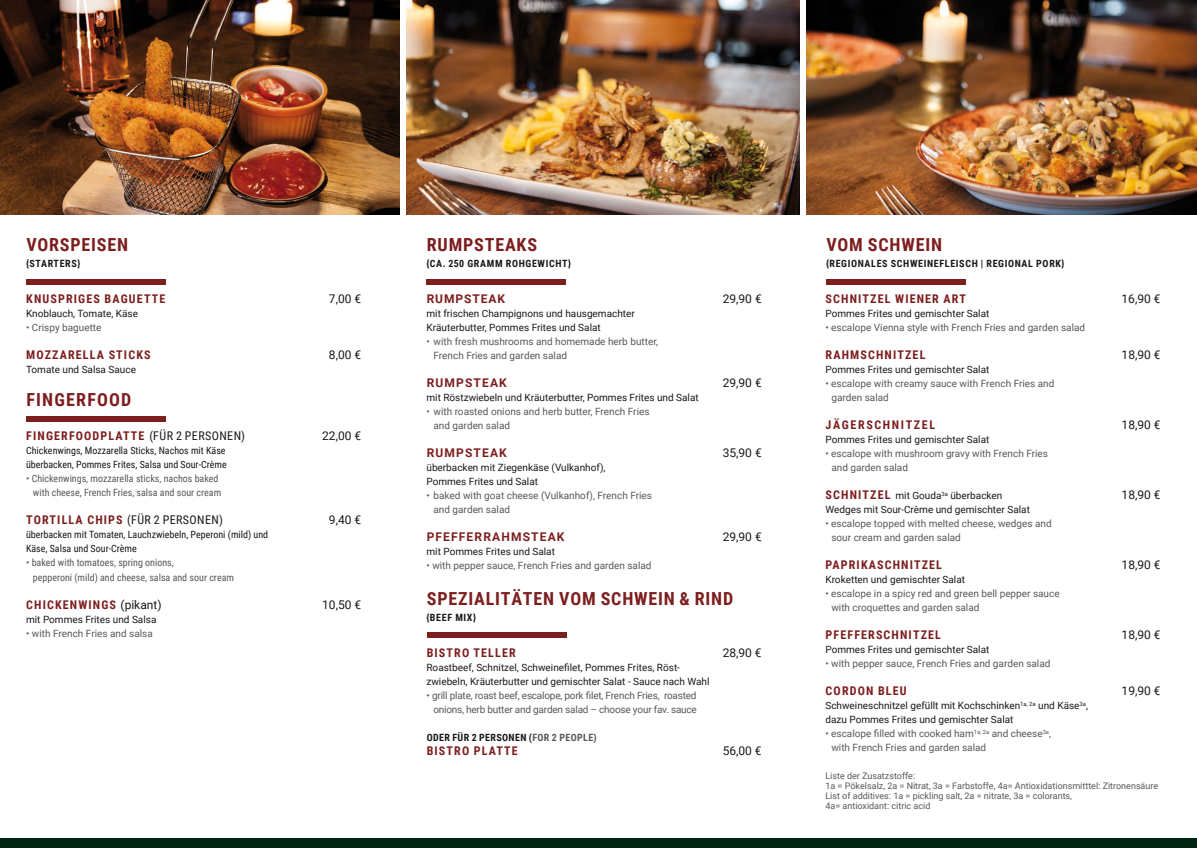
<style>
.page{position:relative;width:1197px;height:848px;background:#fff}
.page>*{position:absolute;margin:0;border:0;box-sizing:border-box;transform-origin:0 0}
.t1{font:700 18px "Roboto Condensed";letter-spacing:.045em;color:#7d1e1f}
.t2{font:700 18px "Roboto Condensed";letter-spacing:.065em;color:#7d1e1f}
.t3{font:700 12px "Roboto Condensed";letter-spacing:.095em;color:#7d1e1f}
.t4{font:12px "Roboto";color:#1a171c}
.t5{font:700 12px "Roboto";letter-spacing:.095em;color:#7d1e1f}
.t6{font:12px "Roboto Condensed";letter-spacing:.035em;color:#1a171c}
.t7{font:700 12px "Roboto Condensed";letter-spacing:.135em;color:#7d1e1f}
.t8{font:700 12px "Roboto";letter-spacing:.075em;color:#7d1e1f}
.t9{font:10px/14px "Roboto";color:#1a171c}
.t10{font:10px/14px "Roboto";color:#58585a}
.t11{font:10px/14px "Roboto Condensed";color:#1a171c}
.t12{font:10px/14px "Roboto Condensed";color:#58585a;text-align:right}
.t13{font:10px/14px "Roboto";letter-spacing:-.02em;color:#58585a;text-align:right}
.t14{font:700 10px "Roboto Condensed";letter-spacing:.065em;color:#1a171c}
.t15{font:700 10px "Roboto Condensed";letter-spacing:.035em;color:#1a171c}
.t16{font:9px/10px "Roboto";color:#58585a}
.s1{font-weight:400;color:#1a171c}
.s2{font-family:"Roboto"}
.s3{font-weight:700;color:#7d1e1f}
.s4{font-family:"Roboto";font-weight:400;color:#1a171c}
.s5{color:#58585a}
.s6{font-family:"Roboto Condensed";font-weight:700;font-size:12px;color:#7d1e1f}
</style>
<div class="page">
<div style="left:0;top:838px;width:1196px;height:10px;background:#002412"></div>
<img style="left:0;top:0;width:1196px;height:214px">
<div style="left:400px;top:0;width:5px;height:218px;background:#fff"></div>
<div style="left:799px;top:0;width:6px;height:218px;background:#fff"></div>
<div style="left:26px;top:279px;width:140px;height:5px;background:#7d1e1f"></div>
<div style="left:826px;top:279px;width:139px;height:5px;background:#7d1e1f"></div>
<div style="left:26px;top:416px;width:140px;height:6px;background:#7d1e1f"></div>
<div style="left:426px;top:279px;width:140px;height:5px;background:#7d1e1f"></div>
<div style="left:427px;top:632px;width:140px;height:6px;background:#7d1e1f"></div>
<h1 class="t1" style="left:26px;top:232px;width:103px">VORSPEISEN</h1>
<p class="t14" style="left:26px;top:256px;width:56px">{STARTERS}</p>
<p class="t3" style="left:26px;top:290px;width:141px">KNUSPRIGES BAGUETTE</p>
<p class="t4" style="left:329px;top:290px;width:34px">7,00 €</p>
<p class="t9" style="left:26px;top:306px;width:113px">Knoblauch, Tomate, Käse</p>
<p class="t10" style="left:26px;top:320px;width:77px">• Crispy baguette</p>
<p class="t3" style="left:26px;top:346px;width:126px">MOZZARELLA STICKS</p>
<p class="t4" style="left:329px;top:346px;width:34px">8,00 €</p>
<p class="t9" style="left:26px;top:362px;width:111px">Tomate und Salsa Sauce</p>
<h1 class="t2" style="left:26px;top:387px;width:106px">FINGERFOOD</h1>
<p class="t3" style="left:26px;top:428px;width:220px">FINGERFOODPLATTE <span class="s1">(FÜR 2 PERSONEN)</span></p>
<p class="t4" style="left:322px;top:428px;width:41px">22,00 €</p>
<p class="t11" style="left:26px;top:443px;width:202px">Chickenwings, Mozzarella Sticks, Nachos mit Käse überbacken, Pommes Frites, Salsa und Sour-Crème</p>
<p class="t12" style="left:26px;top:471px;width:197px"><span class="s2">•</span> Chickenwings, mozzarella sticks, nachos baked with cheese, French Fries, salsa and sour cream</p>
<p class="t6" style="left:26px;top:512px;width:198px"><span class="s3">TORTILLA CHIPS</span> (FÜR 2 PERSONEN)</p>
<p class="t4" style="left:329px;top:512px;width:34px">9,40 €</p>
<p class="t11" style="left:26px;top:527px;width:244px">überbacken mit Tomaten, Lauchzwiebeln, Peperoni (mild) und<br>Käse, Salsa und Sour-Crème</p>
<p class="t12" style="left:33px;top:555px;width:202px;text-align:left;text-indent:-7px">• baked with tomatoes, spring onions,<br>pepperoni (mild) and cheese, salsa and sour cream</p>
<p class="t3" style="left:26px;top:596px;width:137px">CHICKENWINGS <span class="s4">(pikant)</span></p>
<p class="t4" style="left:322px;top:596px;width:41px">10,50 €</p>
<p class="t9" style="left:26px;top:611px;width:132px">mit Pommes Frites und Salsa</p>
<p class="t10" style="left:26px;top:625px;width:128px">• with French Fries and salsa</p>
<h1 class="t1" style="left:427px;top:232px;width:112px">RUMPSTEAKS</h1>
<p class="t14" style="left:426px;top:256px;width:146px">{CA. 250 GRAMM ROHGEWICHT}</p>
<p class="t8" style="left:426px;top:290px;width:80px">RUMPSTEAK</p>
<p class="t4" style="left:722px;top:290px;width:41px">29,90 €</p>
<p class="t9" style="left:426px;top:306px;width:210px">mit frischen Champignons und hausgemachter<br>Kräuterbutter, Pommes Frites und Salat</p>
<p class="t10" style="left:433px;top:334px;width:226px;text-indent:-7px">• with fresh mushrooms and homemade herb butter,<br>French Fries and garden salad</p>
<p class="t5" style="left:426px;top:374px;width:82px">RUMPSTEAK</p>
<p class="t4" style="left:722px;top:374px;width:41px">29,90 €</p>
<p class="t9" style="left:426px;top:390px;width:274px">mit Röstzwiebeln und Kräuterbutter, Pommes Frites und Salat</p>
<p class="t10" style="left:433px;top:404px;width:217px;text-indent:-7px">• with roasted onions and herb butter, French Fries and garden salad</p>
<p class="t5" style="left:426px;top:444px;width:82px">RUMPSTEAK</p>
<p class="t4" style="left:722px;top:444px;width:41px">35,90 €</p>
<p class="t9" style="left:426px;top:460px;width:180px">überbacken mit Ziegenkäse (Vulkanhof),<br>Pommes Frites und Salat</p>
<p class="t10" style="left:433px;top:488px;width:220px;text-indent:-7px">• baked with goat cheese (Vulkanhof), French Fries and garden salad</p>
<p class="t5" style="left:426px;top:528px;width:139px">PFEFFERRAHMSTEAK</p>
<p class="t4" style="left:722px;top:528px;width:41px">29,90 €</p>
<p class="t9" style="left:426px;top:544px;width:130px">mit Pommes Frites und Salat</p>
<p class="t10" style="left:426px;top:558px;width:226px">• with pepper sauce, French Fries and garden salad</p>
<h1 class="t1" style="left:427px;top:585px;width:308px">SPEZIALITÄTEN VOM SCHWEIN &amp; RIND</h1>
<p class="t14" style="left:426px;top:610px;width:51px">{BEEF MIX}</p>
<p class="t3" style="left:426px;top:644px;width:90px">BISTRO TELLER</p>
<p class="t4" style="left:722px;top:644px;width:41px">28,90 €</p>
<p class="t9" style="left:426px;top:660px;width:284px">Roastbeef, Schnitzel, Schweinefilet, Pommes Frites, Röst&shy;zwiebeln, Kräuterbutter und gemischter Salat - Sauce nach Wahl</p>
<p class="t13" style="left:426px;top:688px;width:272px">• grill plate, roast beef, escalope, pork filet, French Fries, roasted onions, herb butter and garden salad – choose your fav. sauce</p>
<p class="t15" style="left:426px;top:730px;width:171px">ODER FÜR 2 PERSONEN (<span class="s5">FOR 2 PEOPLE)</span></p>
<p class="t3" style="left:426px;top:742px;width:93px">BISTRO PLATTE</p>
<p class="t4" style="left:722px;top:742px;width:41px">56,00 €</p>
<h1 class="t1" style="left:826px;top:232px;width:117px">VOM SCHWEIN</h1>
<p class="t14" style="left:826px;top:256px;width:240px">{REGIONALES SCHWEINEFLEISCH | REGIONAL PORK}</p>
<p class="t3" style="left:825px;top:290px;width:142px">SCHNITZEL WIENER ART</p>
<p class="t4" style="left:1121px;top:290px;width:41px">16,90 €</p>
<p class="t9" style="left:825px;top:306px;width:165px">Pommes Frites und gemischter Salat</p>
<p class="t10" style="left:825px;top:320px;width:261px">• escalope Vienna style with French Fries and garden salad</p>
<p class="t3" style="left:825px;top:346px;width:101px">RAHMSCHNITZEL</p>
<p class="t4" style="left:1121px;top:346px;width:41px">18,90 €</p>
<p class="t9" style="left:825px;top:362px;width:165px">Pommes Frites und gemischter Salat</p>
<p class="t10" style="left:831px;top:376px;width:224px;text-indent:-6px">• escalope with creamy sauce with French Fries and garden salad</p>
<p class="t7" style="left:825px;top:416px;width:111px">JÄGERSCHNITZEL</p>
<p class="t4" style="left:1121px;top:416px;width:41px">18,90 €</p>
<p class="t9" style="left:825px;top:432px;width:165px">Pommes Frites und gemischter Salat</p>
<p class="t10" style="left:831px;top:446px;width:218px;text-indent:-6px">• escalope with mushroom gravy with French Fries and garden salad</p>
<p class="t9" style="left:825px;top:488px;width:178px"><span class="s6">SCHNITZEL</span> mit Gouda<sup>3a</sup> überbacken</p>
<p class="t4" style="left:1121px;top:486px;width:41px">18,90 €</p>
<p class="t9" style="left:825px;top:502px;width:206px">Wedges mit Sour-Crème und gemischter Salat</p>
<p class="t10" style="left:831px;top:516px;width:222px;text-indent:-6px">• escalope topped with melted cheese, wedges and sour cream and garden salad</p>
<p class="t3" style="left:825px;top:556px;width:118px">PAPRIKASCHNITZEL</p>
<p class="t4" style="left:1121px;top:556px;width:41px">18,90 €</p>
<p class="t9" style="left:825px;top:572px;width:141px">Kroketten und gemischter Salat</p>
<p class="t10" style="left:831px;top:586px;width:230px;text-indent:-6px">• escalope in a spicy red and green bell pepper sauce with croquettes and garden salad</p>
<p class="t3" style="left:825px;top:626px;width:117px">PFEFFERSCHNITZEL</p>
<p class="t4" style="left:1121px;top:626px;width:41px">18,90 €</p>
<p class="t9" style="left:825px;top:642px;width:165px">Pommes Frites und gemischter Salat</p>
<p class="t10" style="left:825px;top:656px;width:226px">• with pepper sauce, French Fries and garden salad</p>
<p class="t3" style="left:825px;top:682px;width:83px">CORDON BLEU</p>
<p class="t4" style="left:1121px;top:682px;width:41px">19,90 €</p>
<p class="t9" style="left:825px;top:698px;width:264px">Schweineschnitzel gefüllt mit Kochschinken<sup>1a,</sup> <sup>2a</sup> und Käse<sup>3a</sup>, dazu Pommes Frites und gemischter Salat</p>
<p class="t10" style="left:831px;top:726px;width:221px;text-indent:-6px">• escalope filled with cooked ham<sup>1a,</sup> <sup>2a</sup> and cheese<sup>3a</sup>, with French Fries and garden salad</p>
<p class="t16" style="left:825px;top:770px;width:334px">Liste der Zusatzstoffe:<br>1a = Pökelsalz, 2a = Nitrat, 3a = Farbstoffe, 4a= Antioxidationsmitttel: Zitronensäure List of additives: 1a = pickling salt, 2a = nitrate, 3a = colorants,<br>4a= antioxidant: citric acid</p>
</div>
